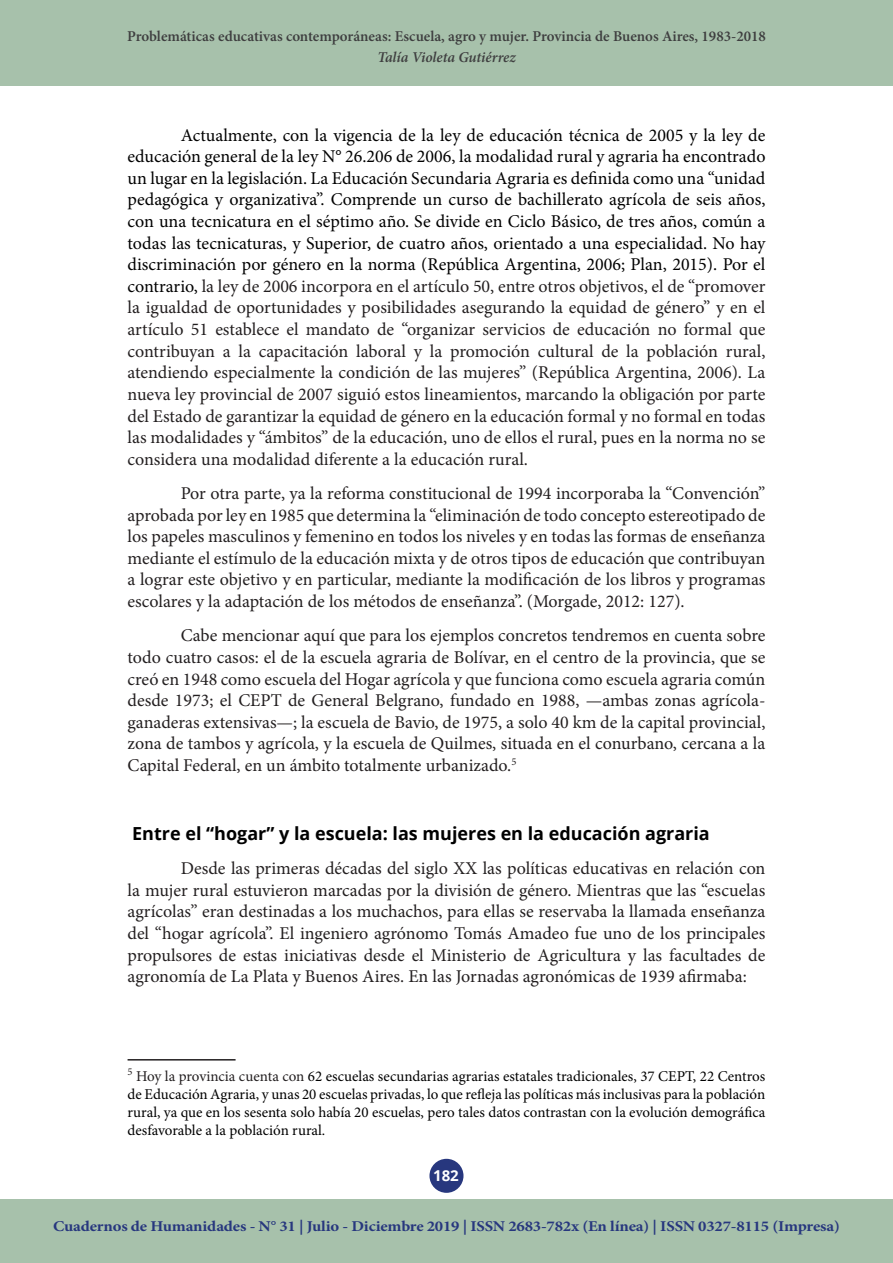
<style>
.page{position:relative;width:893px;height:1263px;background:#fff}
.page>*{position:absolute;margin:0;border:0;box-sizing:border-box;transform-origin:0 0}
.t1{font:18px/21.6px "Minion Pro";color:#231f20;text-align:justify}
.t2{font:700 18px "Open Sans";color:#000}
.t3{font:15px/18px "Minion Pro";color:#000;text-align:justify}
.t4{font:700 15px "Minion Pro";letter-spacing:-.01em;color:#27377e;scale:1.11 1}
.t5{font:600 15px "Minion Pro";color:#3e3e3f}
.t6{font:italic 600 15px "Minion Pro";letter-spacing:-.005em;color:#3e3e3f}
.t7{font:700 15px "Open Sans";color:#fff}
.s1{color:#000}
.s2{color:#231f20}
</style>
<div class="page">
<div style="left:429px;top:1159px;width:34px;height:34px;background:#27377e;border-radius:50%"></div>
<div style="left:0;top:0;width:893px;height:85px;background:#a7c1ab"></div>
<div style="left:0;top:1199px;width:893px;height:64px;background:#a7c1ab"></div>
<hr style="left:128px;top:1059px;width:108px;height:1px;background:#231f20">
<p class="t5" style="left:127px;top:26px;width:640px">Problemáticas educativas contemporáneas: Escuela, agro y mujer. Provincia de Buenos Aires, 1983-2018</p>
<p class="t6" style="left:377px;top:46px;width:140px">Talía Violeta Gutiérrez</p>
<p class="t1" style="left:128px;top:124px;width:640px;text-indent:53px"><span class="s1">Actualmente, con la vigencia de la ley de educación técnica de 2005 y la ley de educación general de la ley N° 26.206 de 2006, la modalidad rural y agraria ha encontrado un lugar en la legislación. La Educación Secundaria Agraria es definida como una “unidad pedagógica y organizativa”. Comprende un curso de bachillerato agrícola de seis años, con una tecnicatura en el séptimo año. Se divide en Ciclo Básico, de tres años, común a todas las tecnicaturas, y Superior, de cuatro años, orientado a una especialidad. No hay discriminación por género en la norma (República Argentina, 2006; Plan, 2015). Por el contrario,</span> la ley de 2006 incorpora en el artículo 50, entre otros objetivos, el de “promover la igualdad de oportunidades y posibilidades asegurando la equidad de género” y en el artículo 51 establece el mandato de “organizar servicios de educación no formal que contribuyan a la capacitación laboral y la promoción cultural de la población rural, atendiendo especialmente la condición de las mujeres” (República Argentina, 2006). La nueva ley provincial de 2007 siguió estos lineamientos, marcando la obligación por parte del Estado de garantizar la equidad de género en la educación formal y no formal en todas las modalidades y “ámbitos” de la educación, uno de ellos el rural, pues en la norma no se considera una modalidad diferente a la educación rural.</p>
<p class="t1" style="left:128px;top:483px;width:639px;text-indent:53px">Por otra parte, ya la reforma constitucional de 1994 incorporaba la “Convención” aprobada por ley en 1985 que determina la “eliminación de todo concepto estereotipado de los papeles masculinos y femenino en todos los niveles y en todas las formas de enseñanza mediante el estímulo de la educación mixta y de otros tipos de educación que contribuyan a lograr este objetivo y en particular, mediante la modificación de los libros y programas escolares y la adaptación de los métodos de enseñanza”. (Morgade, 2012: 127).</p>
<p class="t1" style="left:128px;top:625px;width:639px;text-indent:53px">Cabe mencionar aquí que para los ejemplos concretos tendremos en cuenta sobre todo cuatro casos: el de la escuela agraria de Bolívar, en el centro de la provincia, que se creó en 1948 como escuela del Hogar agrícola y que funciona como escuela agraria común desde 1973; el CEPT de General Belgrano, fundado en 1988, —ambas zonas agrícola&shy;ganaderas extensivas—; la escuela de Bavio, de 1975, a solo 40 km de la capital provincial, zona de tambos y agrícola, y la escuela de Quilmes, situada en el conurbano, cercana a la Capital Federal, en un ámbito totalmente urbanizado.<sup>5</sup></p>
<p class="t2" style="left:132px;top:820px;width:579px">Entre el “hogar” y la escuela: las mujeres en la educación agraria</p>
<p class="t1" style="left:128px;top:858px;width:639px;text-indent:53px">Desde las primeras décadas del siglo XX las políticas educativas en relación con la mujer rural estuvieron marcadas por la división de género. Mientras que las “escuelas agrícolas” eran destinadas a los muchachos, para ellas se reservaba la llamada enseñanza del “hogar agrícola”. El ingeniero agrónomo Tomás Amadeo fue uno de los principales propulsores de estas iniciativas desde el Ministerio de Agricultura y las facultades de agronomía de La Plata y Buenos Aires. En las Jornadas agronómicas de 1939 afirmaba:</p>
<p class="t3" style="left:128px;top:1068px;width:639px"><sup>5</sup> <span class="s2">Hoy la provincia cuenta con</span> 62 escuelas secundarias agrarias estatales tradicionales, 37 CEPT, 22 Centros de Educación Agraria, y unas 20 escuelas privadas, lo que refleja las políticas más inclusivas para la población rural, ya que en los sesenta solo había 20 escuelas, pero tales datos contrastan con la evolución demográfica desfavorable a la población rural.</p>
<p class="t7" style="left:433px;top:1165px;width:27px">182</p>
<p class="t4" style="left:53px;top:1216px;width:710px">Cuadernos de Humanidades - N° 31 | Julio - Diciembre 2019 | ISSN 2683-782x (En línea) | ISSN 0327-8115 (Impresa)</p>
</div>
